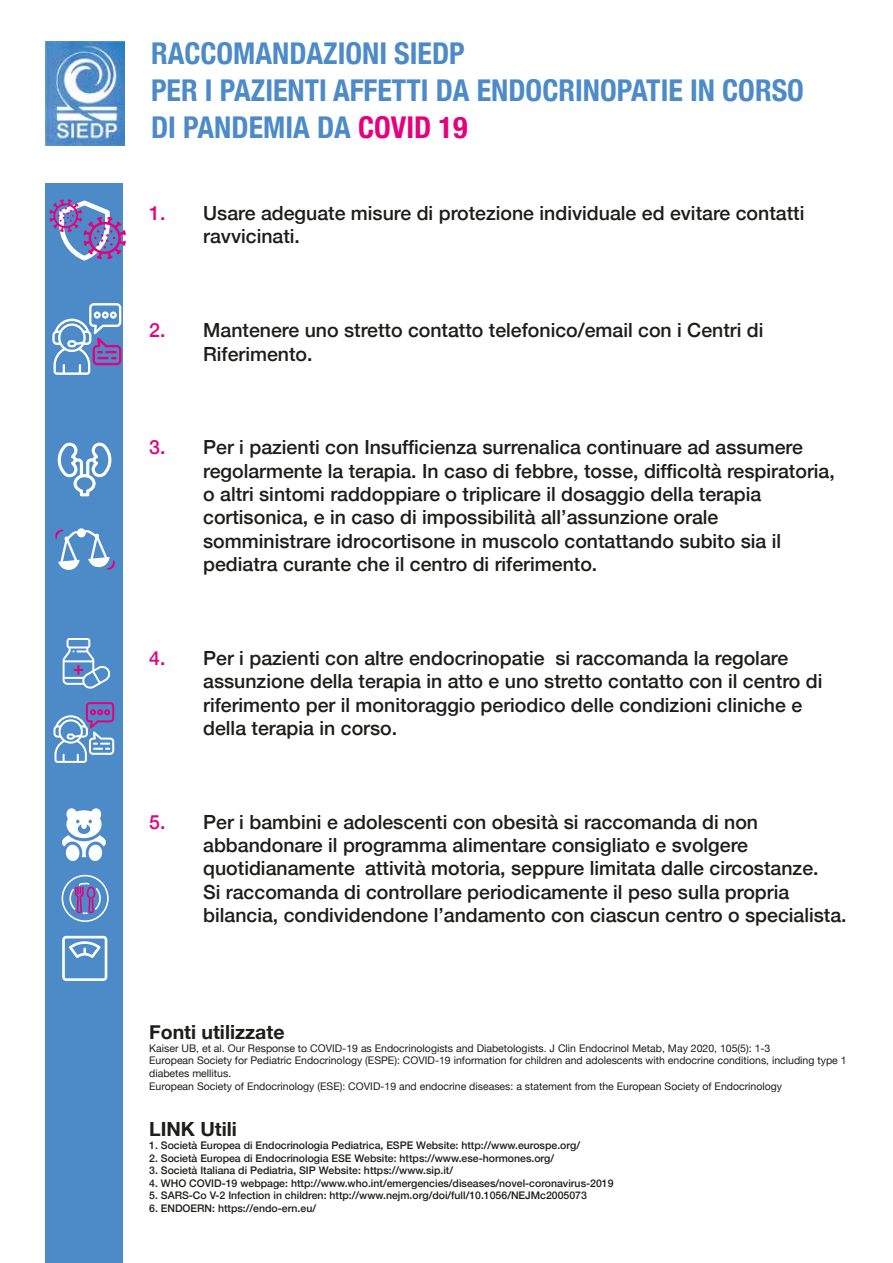
<style>
.page{position:relative;width:893px;height:1263px;background:#fff}
.page>*{position:absolute;margin:0;border:0;box-sizing:border-box;transform-origin:0 0}
.t1{font:700 condensed 30px/37px "Helvetica Neue";color:#4d8ac8}
.t2{font:500 19.5px/23.4px "Helvetica Neue";color:#1d1d1b}
.t3{font:700 19.5px "Helvetica Neue";color:#1d1d1b}
.t4{font:500 10.5px "Helvetica Neue";color:#1d1d1b}
.t5{font:10.5px/12.6px "Helvetica Neue";color:#1d1d1b}
.s1{color:#e6007d}
</style>
<div class="page">
<div style="left:46px;top:183px;width:77px;height:1080px;background:#4d8ac8"></div>
<svg style="left:49px;top:199px;width:77px;height:62px"></svg>
<svg style="left:52px;top:303px;width:69px;height:72px"></svg>
<svg style="left:57px;top:442px;width:55px;height:54px"></svg>
<svg style="left:63px;top:638px;width:48px;height:51px"></svg>
<svg style="left:53px;top:702px;width:61px;height:61px"></svg>
<svg style="left:62px;top:808px;width:44px;height:53px"></svg>
<svg style="left:62px;top:936px;width:45px;height:45px"></svg>
<svg style="left:62px;top:875px;width:47px;height:47px"></svg>
<img style="left:45px;top:42px;width:79px;height:103px">
<svg style="left:55px;top:528px;width:60px;height:42px"></svg>
<h1 class="t1" style="left:151px;top:33px;width:654px">RACCOMANDAZIONI SIEDP<br>PER I PAZIENTI AFFETTI DA ENDOCRINOPATIE IN CORSO<br>DI PANDEMIA DA <span class="s1">COVID 19</span></h1>
<p class="t2" style="left:203px;top:200px;width:603px;text-indent:-54px"><span class="s1">1.</span> Usare adeguate misure di protezione individuale ed evitare contatti ravvicinati.</p>
<p class="t2" style="left:203px;top:317px;width:562px;text-indent:-54px"><span class="s1">2.</span> Mantenere uno stretto contatto telefonico/email con i Centri di<br>Riferimento.</p>
<p class="t2" style="left:203px;top:434px;width:633px;text-indent:-54px"><span class="s1">3.</span> Per i pazienti con Insufficienza surrenalica continuare ad assumere regolarmente la terapia. In caso di febbre, tosse, difficoltà respiratoria, o altri sintomi raddoppiare o triplicare il dosaggio della terapia cortisonica, e in caso di impossibilità all’assunzione orale somministrare idrocortisone in muscolo contattando subito sia il pediatra curante che il centro di riferimento.</p>
<p class="t2" style="left:203px;top:644px;width:621px;text-indent:-54px"><span class="s1">4.</span> Per i pazienti con altre endocrinopatie si raccomanda la regolare assunzione della terapia in atto e uno stretto contatto con il centro di riferimento per il monitoraggio periodico delle condizioni cliniche e della terapia in corso.</p>
<p class="t2" style="left:203px;top:808px;width:645px;text-indent:-54px"><span class="s1">5.</span> Per i bambini e adolescenti con obesità si raccomanda di non abbandonare il programma alimentare consigliato e svolgere quotidianamente attività motoria, seppure limitata dalle circostanze.<br>Si raccomanda di controllare periodicamente il peso sulla propria bilancia, condividendone l’andamento con ciascun centro o specialista.</p>
<p class="t3" style="left:149px;top:1017px;width:137px">Fonti utilizzate</p>
<p class="t5" style="left:149px;top:1042px;width:699px">Kaiser UB, et al. Our Response to COVID-19 as Endocrinologists and Diabetologists. J Clin Endocrinol Metab, May 2020, 105(5): 1-3<br>European Society for Pediatric Endocrinology (ESPE): COVID-19 information for children and adolescents with endocrine conditions, including type 1 diabetes mellitus.<br>European Society of Endocrinology (ESE): COVID-19 and endocrine diseases: a statement from the European Society of Endocrinology</p>
<p class="t3" style="left:149px;top:1114px;width:89px">LINK Utili</p>
<p class="t4" style="left:149px;top:1137px;width:432px">1. Società Europea di Endocrinologia Pediatrica, ESPE Website: http://www.eurospe.org/</p>
<p class="t4" style="left:149px;top:1149px;width:407px">2. Società Europea di Endocrinologia ESE Website: https://www.ese-hormones.org/</p>
<p class="t4" style="left:149px;top:1162px;width:305px">3. Società Italiana di Pediatria, SIP Website: https://www.sip.it/</p>
<p class="t4" style="left:149px;top:1174px;width:466px">4. WHO COVID-19 webpage: http://www.who.int/emergencies/diseases/novel-coronavirus-2019</p>
<p class="t4" style="left:149px;top:1187px;width:439px">5. SARS-Co V-2 Infection in children: http://www.nejm.org/doi/full/10.1056/NEJMc2005073</p>
<p class="t4" style="left:149px;top:1200px;width:168px">6. ENDOERN: https://endo-ern.eu/</p>
</div>
